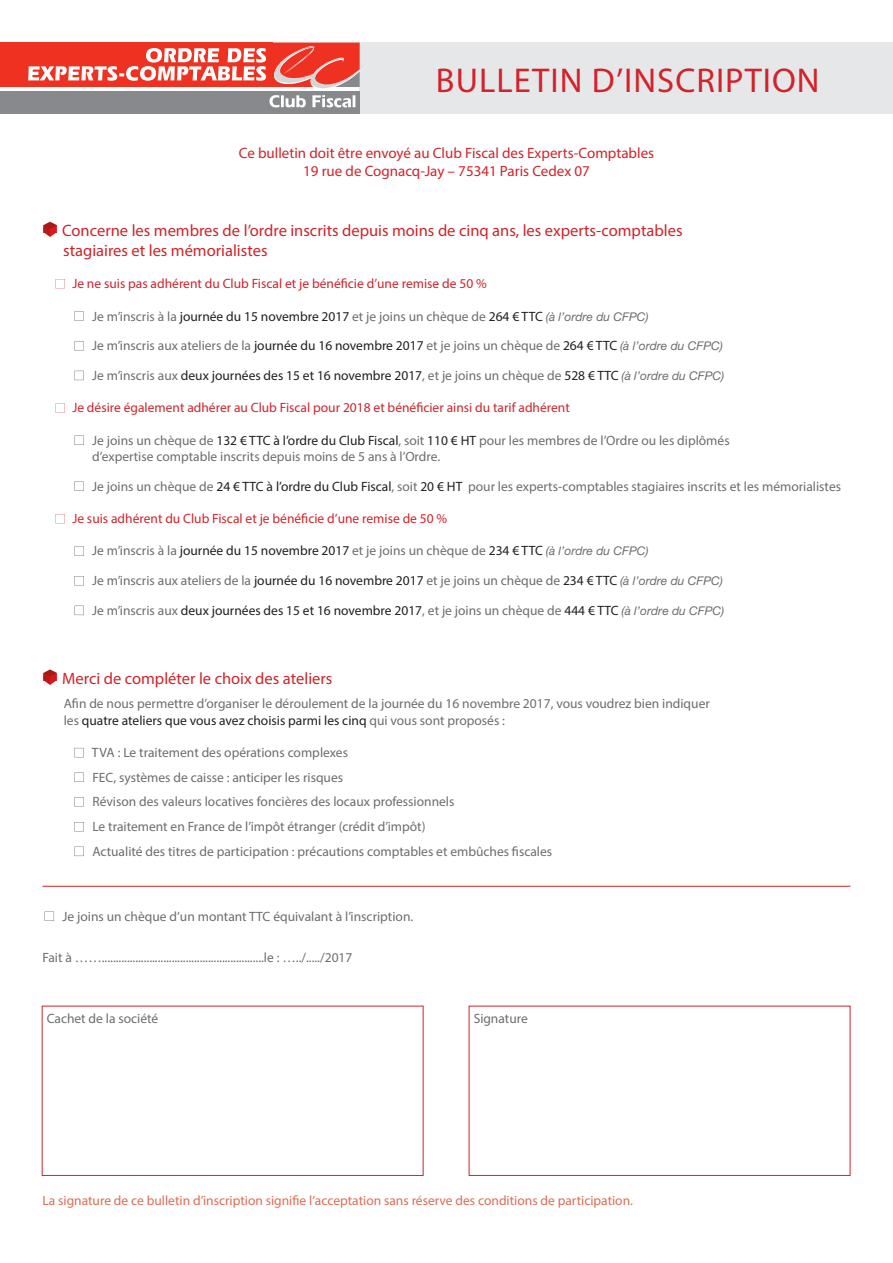
<style>
.page{position:relative;width:893px;height:1263px;background:#fff}
.page>*{position:absolute;margin:0;border:0;box-sizing:border-box;transform-origin:0 0}
.Style_de_paragraphe{font:34.5px "Myriad Pro";letter-spacing:.03em;color:#d1232a}
.Style_de_paragraphe-2{font:16.5px/19.8px "Myriad Pro";color:#d1232a}
.Style_de_paragraphe-3{font:15px "Myriad Pro";color:#d1232a}
.Style_de_paragraphe-4{font:13.5px/16.2px "Myriad Pro";color:#6c6d70}
.Style_de_paragraphe-5{font:13.5px "Myriad Pro";color:#d1232a}
.Style_de_paragraphe-6{font:13.5px "Myriad Pro";color:#231f20}
.Style_de_paragraphe-7{font:13.5px "Myriad Pro";color:#dd6c53}
.s1{color:#231f20}
.s2{font-family:"Helvetica Neue LT Std";font-style:italic;font-size:12px}
.s3{color:#6c6d70}
.s4{font-family:"Helvetica Neue LT Std";font-style:italic;font-size:12px;color:#6c6d70}
</style>
<div class="page">
<hr style="left:43px;top:886px;width:807px;height:1px;background:#d1232a">
<img style="left:44px;top:221px;width:13px;height:13px">
<svg style="left:46px;top:234px;width:9px;height:2px"></svg>
<img style="left:44px;top:669px;width:13px;height:15px">
<div style="left:42px;top:1006px;width:381px;height:170px;border:1px solid #d1232a"></div>
<div style="left:469px;top:1006px;width:381px;height:170px;border:1px solid #d1232a"></div>
<div style="left:360px;top:43px;width:533px;height:71px;background:#e6e7e9"></div>
<div style="left:0;top:91px;width:360px;height:23px;background:#87898c"></div>
<div style="left:0;top:43px;width:272px;height:44px;background:#ef3122"></div>
<svg style="left:28px;top:43px;width:336px;height:64px"></svg>
<svg style="left:74px;top:341px;width:10px;height:10px"></svg>
<svg style="left:74px;top:311px;width:10px;height:10px"></svg>
<svg style="left:74px;top:371px;width:10px;height:9px"></svg>
<svg style="left:74px;top:436px;width:10px;height:9px"></svg>
<svg style="left:74px;top:481px;width:10px;height:10px"></svg>
<svg style="left:74px;top:546px;width:10px;height:10px"></svg>
<svg style="left:74px;top:576px;width:10px;height:9px"></svg>
<svg style="left:74px;top:606px;width:10px;height:9px"></svg>
<svg style="left:74px;top:748px;width:10px;height:9px"></svg>
<svg style="left:74px;top:772px;width:10px;height:10px"></svg>
<svg style="left:74px;top:797px;width:10px;height:9px"></svg>
<svg style="left:74px;top:822px;width:10px;height:9px"></svg>
<svg style="left:74px;top:847px;width:10px;height:9px"></svg>
<svg style="left:45px;top:911px;width:9px;height:10px"></svg>
<svg style="left:56px;top:279px;width:9px;height:9px"></svg>
<svg style="left:56px;top:514px;width:9px;height:9px"></svg>
<svg style="left:56px;top:403px;width:9px;height:10px"></svg>
<p class="Style_de_paragraphe" style="left:436px;top:59px;width:385px">BULLETIN D’INSCRIPTION</p>
<p class="Style_de_paragraphe-3" style="left:239px;top:143px;width:417px">Ce bulletin doit être envoyé au Club Fiscal des Experts-Comptables</p>
<p class="Style_de_paragraphe-3" style="left:303px;top:161px;width:288px">19 rue de Cognacq-Jay – 75341 Paris Cedex 07</p>
<p class="Style_de_paragraphe-2" style="left:62px;top:220px;width:622px">Concerne les membres de l’ordre inscrits depuis moins de cinq ans, les experts-comptables stagiaires et les mémorialistes</p>
<p class="Style_de_paragraphe-5" style="left:72px;top:275px;width:416px">Je ne suis pas adhérent du Club Fiscal et je bénéficie d’une remise de 50 %</p>
<p class="Style_de_paragraphe-4" style="left:92px;top:308px;width:558px">Je m’inscris à la <span class="s1">journée du 15 novembre 2017</span> et je joins un chèque de <span class="s1">264 € TTC</span> <span class="s2">(à l’ordre du CFPC)</span></p>
<p class="Style_de_paragraphe-4" style="left:92px;top:337px;width:632px">Je m’inscris aux ateliers de la <span class="s1">journée du 16 novembre 2017</span> et je joins un chèque de <span class="s1">264 € TTC</span> <span class="s2">(à l’ordre du CFPC)</span></p>
<p class="Style_de_paragraphe-6" style="left:92px;top:367px;width:634px"><span class="s3">Je m’inscris aux</span> deux journées des 15 et 16 novembre 2017<span class="s3">, et je joins un chèque de</span> 528 € TTC <span class="s4">(à l’ordre du CFPC)</span></p>
<p class="Style_de_paragraphe-5" style="left:72px;top:399px;width:499px">Je désire également adhérer au Club Fiscal pour 2018 et bénéficier ainsi du tarif adhérent</p>
<p class="Style_de_paragraphe-4" style="left:92px;top:432px;width:639px">Je joins un chèque de <span class="s1">132 € TTC à l’ordre du Club Fiscal</span>, soit <span class="s1">110 € HT</span> pour les membres de l’Ordre ou les diplômés d’expertise comptable inscrits depuis moins de 5 ans à l’Ordre.</p>
<p class="Style_de_paragraphe-4" style="left:92px;top:478px;width:750px">Je joins un chèque de <span class="s1">24 € TTC à l’ordre du Club Fiscal</span>, soit <span class="s1">20 € HT</span> pour les experts-comptables stagiaires inscrits et les mémorialistes</p>
<p class="Style_de_paragraphe-5" style="left:72px;top:510px;width:376px">Je suis adhérent du Club Fiscal et je bénéficie d’une remise de 50 %</p>
<p class="Style_de_paragraphe-4" style="left:92px;top:543px;width:558px">Je m’inscris à la <span class="s1">journée du 15 novembre 2017</span> et je joins un chèque de <span class="s1">234 € TTC</span> <span class="s2">(à l’ordre du CFPC)</span></p>
<p class="Style_de_paragraphe-4" style="left:92px;top:572px;width:632px">Je m’inscris aux ateliers de la <span class="s1">journée du 16 novembre 2017</span> et je joins un chèque de <span class="s1">234 € TTC</span> <span class="s2">(à l’ordre du CFPC)</span></p>
<p class="Style_de_paragraphe-6" style="left:92px;top:602px;width:634px"><span class="s3">Je m’inscris aux</span> deux journées des 15 et 16 novembre 2017<span class="s3">, et je joins un chèque de</span> 444 € TTC <span class="s4">(à l’ordre du CFPC)</span></p>
<p class="Style_de_paragraphe-2" style="left:62px;top:668px;width:272px">Merci de compléter le choix des ateliers</p>
<p class="Style_de_paragraphe-4" style="left:64px;top:695px;width:648px">Afin de nous permettre d’organiser le déroulement de la journée du 16 novembre 2017, vous voudrez bien indiquer les <span class="s1">quatre ateliers que vous avez choisis parmi les cinq</span> qui vous sont proposés :</p>
<p class="Style_de_paragraphe-4" style="left:92px;top:744px;width:258px">TVA : Le traitement des opérations complexes</p>
<p class="Style_de_paragraphe-4" style="left:92px;top:769px;width:252px">FEC, systèmes de caisse : anticiper les risques</p>
<p class="Style_de_paragraphe-4" style="left:92px;top:793px;width:364px">Révison des valeurs locatives foncières des locaux professionnels</p>
<p class="Style_de_paragraphe-4" style="left:92px;top:818px;width:335px">Le traitement en France de l’impôt étranger (crédit d’impôt)</p>
<p class="Style_de_paragraphe-4" style="left:92px;top:843px;width:461px">Actualité des titres de participation : précautions comptables et embûches fiscales</p>
<p class="Style_de_paragraphe-4" style="left:63px;top:908px;width:352px">Je joins un chèque d’un montant TTC équivalant à l’inscription.</p>
<p class="Style_de_paragraphe-4" style="left:43px;top:949px;width:311px">Fait à ……..........................................................le : …../...../2017</p>
<p class="Style_de_paragraphe-4" style="left:47px;top:1011px;width:113px">Cachet de la société</p>
<p class="Style_de_paragraphe-4" style="left:474px;top:1011px;width:56px">Signature</p>
<p class="Style_de_paragraphe-7" style="left:43px;top:1192px;width:592px">La signature de ce bulletin d’inscription signifie l’acceptation sans réserve des conditions de participation.</p>
</div>
